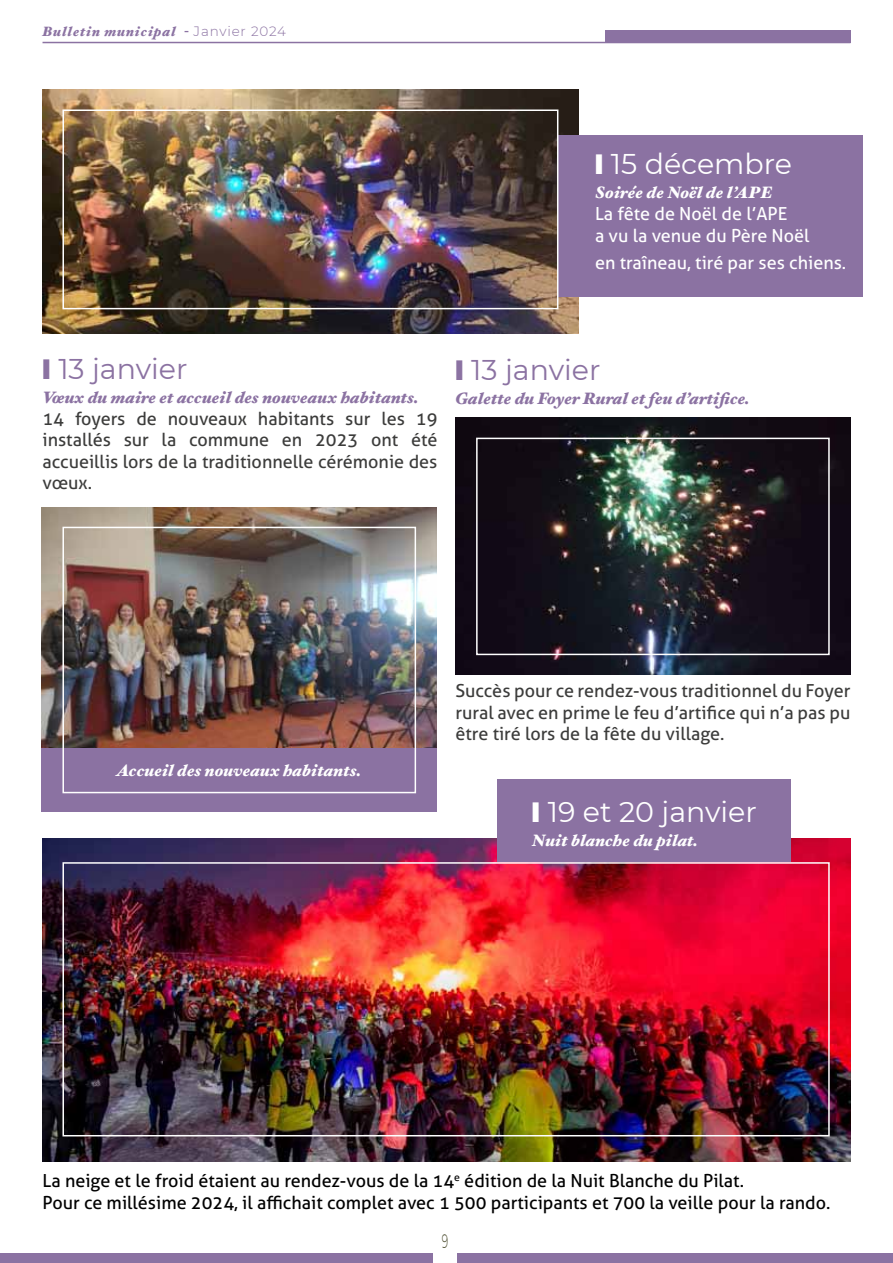
<style>
.page{position:relative;width:893px;height:1263px;background:#fff}
.page>*{position:absolute;margin:0;border:0;box-sizing:border-box;transform-origin:0 0}
.t1{font:28.5px "Montserrat";color:#fff}
.t2{font:28.5px "Montserrat";color:#8b72a2}
.t3{font:300 19.5px "Montserrat";color:#4c4d2f;scale:.55 1}
.t4{font:18px/21.6px "Aller";color:#3c3c3b;text-align:justify}
.t5{font:18px/21.6px "Aller";color:#000}
.t6{font:18px/21.6px "Aller";color:#fff}
.t7{font:italic 900 16.5px "Hoefler Text";color:#8b72a2}
.t8{font:italic 900 16.5px "Hoefler Text";color:#fff}
.t9{font:italic 900 13.5px "Hoefler Text";letter-spacing:.06em;color:#8b72a2}
.s1{font-family:"Montserrat";font-weight:300;font-style:normal}
</style>
<div class="page">
<div style="left:605px;top:30px;width:245px;height:13px;background:#8b72a2"></div>
<hr style="left:43px;top:42px;width:807px;height:1px;background:#8b72a2">
<div style="left:0;top:1253px;width:893px;height:10px;background:#8b72a2"></div>
<div style="left:434px;top:1251px;width:23px;height:12px;background:#fff"></div>
<img style="left:42px;top:507px;width:395px;height:241px">
<img style="left:43px;top:90px;width:535px;height:243px">
<div style="left:42px;top:748px;width:395px;height:63px;background:#8b72a2"></div>
<div style="left:62px;top:527px;width:354px;height:266px;border:2px solid #fff"></div>
<img style="left:455px;top:418px;width:395px;height:257px">
<div style="left:476px;top:438px;width:354px;height:217px;border:2px solid #fff"></div>
<img style="left:43px;top:839px;width:807px;height:322px">
<div style="left:557px;top:135px;width:306px;height:162px;background:#8b72a2"></div>
<div style="left:62px;top:862px;width:768px;height:274px;border:2px solid #fff"></div>
<div style="left:62px;top:109px;width:496px;height:200px;border:2px solid #fff"></div>
<div style="left:498px;top:780px;width:293px;height:82px;background:#8b72a2"></div>
<p class="t9" style="left:43px;top:24px;width:245px">Bulletin municipal - <span class="s1">Janvier 2024</span></p>
<h1 class="t1" style="left:595px;top:145px;width:199px">❙ 15 décembre</h1>
<p class="t8" style="left:595px;top:183px;width:179px">Soirée de Noël de l’APE</p>
<p class="t6" style="left:595px;top:203px;width:216px">La fête de Noël de l’APE<br>a vu la venue du Père Noël</p>
<p class="t6" style="left:595px;top:251px;width:253px">en traîneau, tiré par ses chiens.</p>
<h1 class="t2" style="left:43px;top:349px;width:147px">❙ 13 janvier</h1>
<p class="t7" style="left:43px;top:388px;width:378px">Vœux du maire et accueil des nouveaux habitants.</p>
<p class="t4" style="left:43px;top:407px;width:396px">14 foyers de nouveaux habitants sur les 19 installés sur la commune en 2023 ont été accueillis lors de la traditionnelle cérémonie des vœux.</p>
<h1 class="t2" style="left:455px;top:350px;width:147px">❙ 13 janvier</h1>
<p class="t7" style="left:455px;top:388px;width:296px">Galette du Foyer Rural et feu d’artifice.</p>
<p class="t8" style="left:117px;top:761px;width:246px">Accueil des nouveaux habitants.</p>
<p class="t4" style="left:455px;top:680px;width:396px">Succès pour ce rendez-vous traditionnel du Foyer rural avec en prime le feu d’artifice qui n’a pas pu être tiré lors de la fête du village.</p>
<h1 class="t1" style="left:532px;top:792px;width:226px">❙ 19 et 20 janvier</h1>
<p class="t8" style="left:532px;top:831px;width:168px">Nuit blanche du pilat.</p>
<p class="t5" style="left:43px;top:1170px;width:789px">La neige et le froid étaient au rendez-vous de la 14<sup>e</sup> édition de la Nuit Blanche du Pilat.<br>Pour ce millésime 2024, il affichait complet avec 1 500 participants et 700 la veille pour la rando.</p>
<p class="t3" style="left:442px;top:1227px;width:13px">9</p>
</div>
